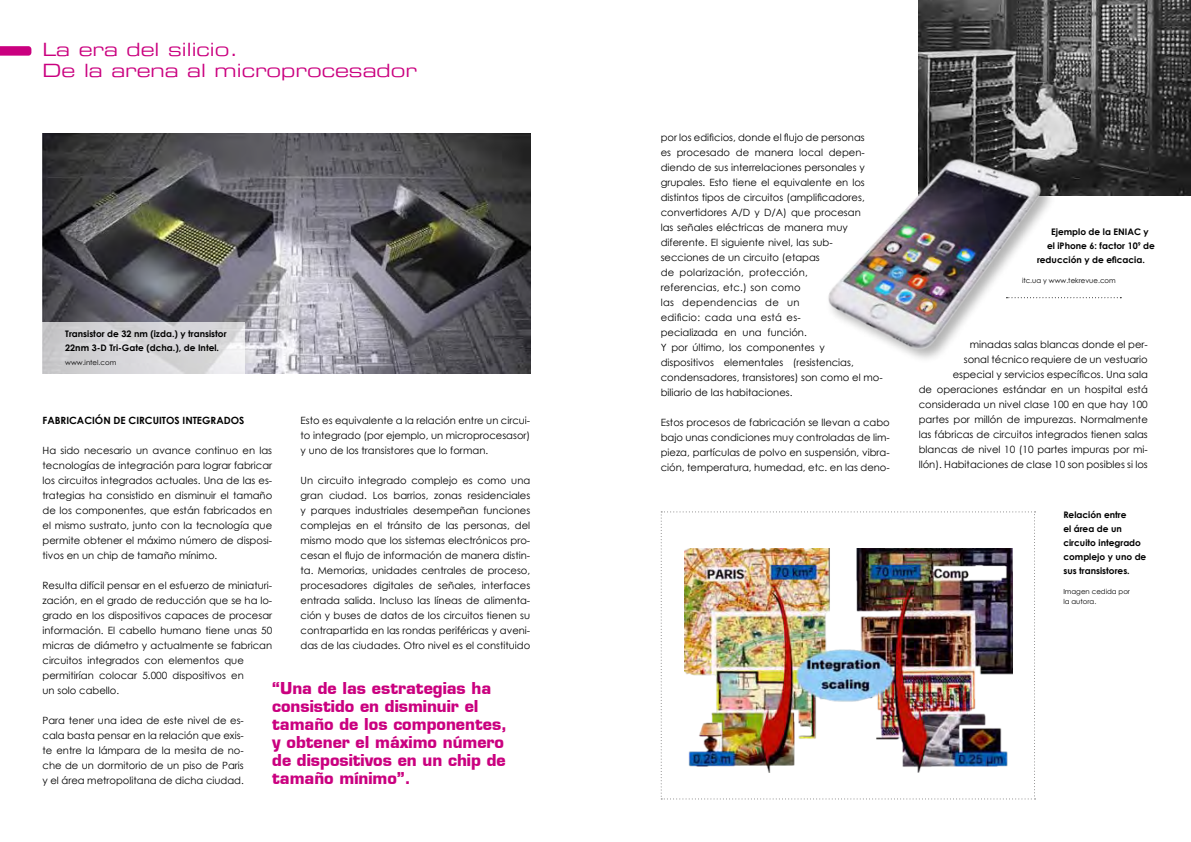
<style>
.page{position:relative;width:1191px;height:842px;background:#fff}
.page>*{position:absolute;margin:0;border:0;box-sizing:border-box;transform-origin:0 0}
.t1{font:18px/21px "Eurostile Extended Two";color:#ca007f}
.t2{font:700 16px/18px "Eurostile";color:#ca007f}
.t3{font:10px/15px "Century Gothic";color:#000;text-align:justify}
.t4{font:700 10px "Century Gothic";color:#000}
.t5{font:700 9px/14px "Century Gothic";color:#000}
.t6{font:7px/10px "Century Gothic";color:#000}
</style>
<div class="page">
<svg style="left:0;top:46px;width:31px;height:10px"></svg>
<img style="left:43px;top:133px;width:487px;height:241px">
<img style="left:918px;top:0;width:273px;height:196px">
<img style="left:828px;top:129px;width:279px;height:230px">
<svg style="left:660px;top:511px;width:375px;height:288px"></svg>
<img style="left:684px;top:549px;width:328px;height:223px">
<svg style="left:1006px;top:297px;width:115px;height:1px"></svg>
<svg style="left:42px;top:322px;width:202px;height:52px;fill:#d4d4d7"></svg>
<h1 class="t1" style="left:43px;top:39px;width:376px">La era del silicio.<br>De la arena al microprocesador</h1>
<p class="t5" style="left:65px;top:327px;width:163px">Transistor de 32 nm (izda.) y transistor<br>22nm 3-D Tri-Gate (dcha.), de Intel.</p>
<p class="t6" style="left:65px;top:358px;width:53px">www.intel.com</p>
<p class="t4" style="left:43px;top:414px;width:203px">FABRICACIÓN DE CIRCUITOS INTEGRADOS</p>
<p class="t3" style="left:43px;top:443px;width:231px">Ha sido necesario un avance continuo en las tecnologías de integración para lograr fabricar los circuitos integrados actuales. Una de las es&shy;trategias ha consistido en disminuir el tamaño de los componentes, que están fabricados en el mismo sustrato, junto con la tecnología que permite obtener el máximo número de disposi&shy;tivos en un chip de tamaño mínimo.</p>
<p class="t3" style="left:43px;top:578px;width:231px;text-align:left">Resulta difícil pensar en el esfuerzo de miniaturi&shy;zación, en el grado de reducción que se ha lo&shy;grado en los dispositivos capaces de procesar información. El cabello humano tiene unas 50 micras de diámetro y actualmente se fabrican circuitos integrados con elementos que permitirían colocar 5.000 dispositivos en<br>un solo cabello.</p>
<p class="t3" style="left:43px;top:713px;width:203px">Para tener una idea de este nivel de es&shy;cala basta pensar en la relación que exis&shy;te entre la lámpara de la mesita de no&shy;che de un dormitorio de un piso de Paris y el área metropolitana de dicha ciudad.</p>
<p class="t3" style="left:300px;top:413px;width:231px">Esto es equivalente a la relación entre un circui&shy;to integrado (por ejemplo, un microprocesasor) y uno de los transistores que lo forman.</p>
<p class="t3" style="left:300px;top:473px;width:231px">Un circuito integrado complejo es como una gran ciudad. Los barrios, zonas residenciales y parques industriales desempeñan funciones complejas en el tránsito de las personas, del mismo modo que los sistemas electrónicos pro&shy;cesan el flujo de información de manera distin&shy;ta. Memorias, unidades centrales de proceso, procesadores digitales de señales, interfaces entrada salida. Incluso las líneas de alimenta&shy;ción y buses de datos de los circuitos tienen su contrapartida en las rondas periféricas y aveni&shy;das de las ciudades. Otro nivel es el constituido</p>
<h2 class="t2" style="left:272px;top:679px;width:236px">“Una de las estrategias ha consistido en disminuir el tamaño de los componentes, y obtener el máximo número de dispositivos en un chip de tamaño mínimo”.</h2>
<p class="t3" style="left:660px;top:129px;width:224px;text-align:left">por los edificios, donde el flujo de personas<br>es procesado de manera local depen&shy;diendo de sus interrelaciones personales y grupales. Esto tiene el equivalente en los distintos tipos de circuitos (amplificadores, convertidores A/D y D/A) que procesan<br>las señales eléctricas de manera muy diferente. El siguiente nivel, las sub&shy;secciones de un circuito (etapas<br>de polarización, protección,<br>referencias, etc.) son como<br>las dependencias de un<br>edificio: cada una está es-<br>pecializada en una función.<br>Y por último, los componentes y<br>dispositivos elementales (resistencias, condensadores, transistores) son como el mo&shy;biliario de las habitaciones.</p>
<p class="t3" style="left:660px;top:414px;width:231px">Estos procesos de fabricación se llevan a cabo bajo unas condiciones muy controladas de lim&shy;pieza, partículas de polvo en suspensión, vibra&shy;ción, temperatura, humedad, etc. en las deno-</p>
<p class="t5" style="left:1051px;top:224px;width:99px">Ejemplo de la ENIAC y</p>
<p class="t5" style="left:1047px;top:238px;width:109px">el iPhone 6: factor 10<sup>9</sup> de</p>
<p class="t5" style="left:1037px;top:252px;width:109px">reducción y de eficacia.</p>
<p class="t6" style="left:1022px;top:275px;width:95px">itc.ua y www.tekrevue.com</p>
<p class="t3" style="left:918px;top:337px;width:231px;text-align:right">minadas salas blancas donde el per-<br>sonal técnico requiere de un vestuario<br>especial y servicios específicos. Una sala<br>de operaciones estándar en un hospital está considerada un nivel clase 100 en que hay 100 partes por millón de impurezas. Normalmente las fábricas de circuitos integrados tienen salas blancas de nivel 10 (10 partes impuras por mi&shy;llón). Habitaciones de clase 10 son posibles si los</p>
<p class="t5" style="left:1063px;top:508px;width:84px">Relación entre<br>el área de un circuito integrado complejo y uno de sus transistores.</p>
<p class="t6" style="left:1063px;top:586px;width:68px">Imagen cedida por la autora.</p>
</div>
